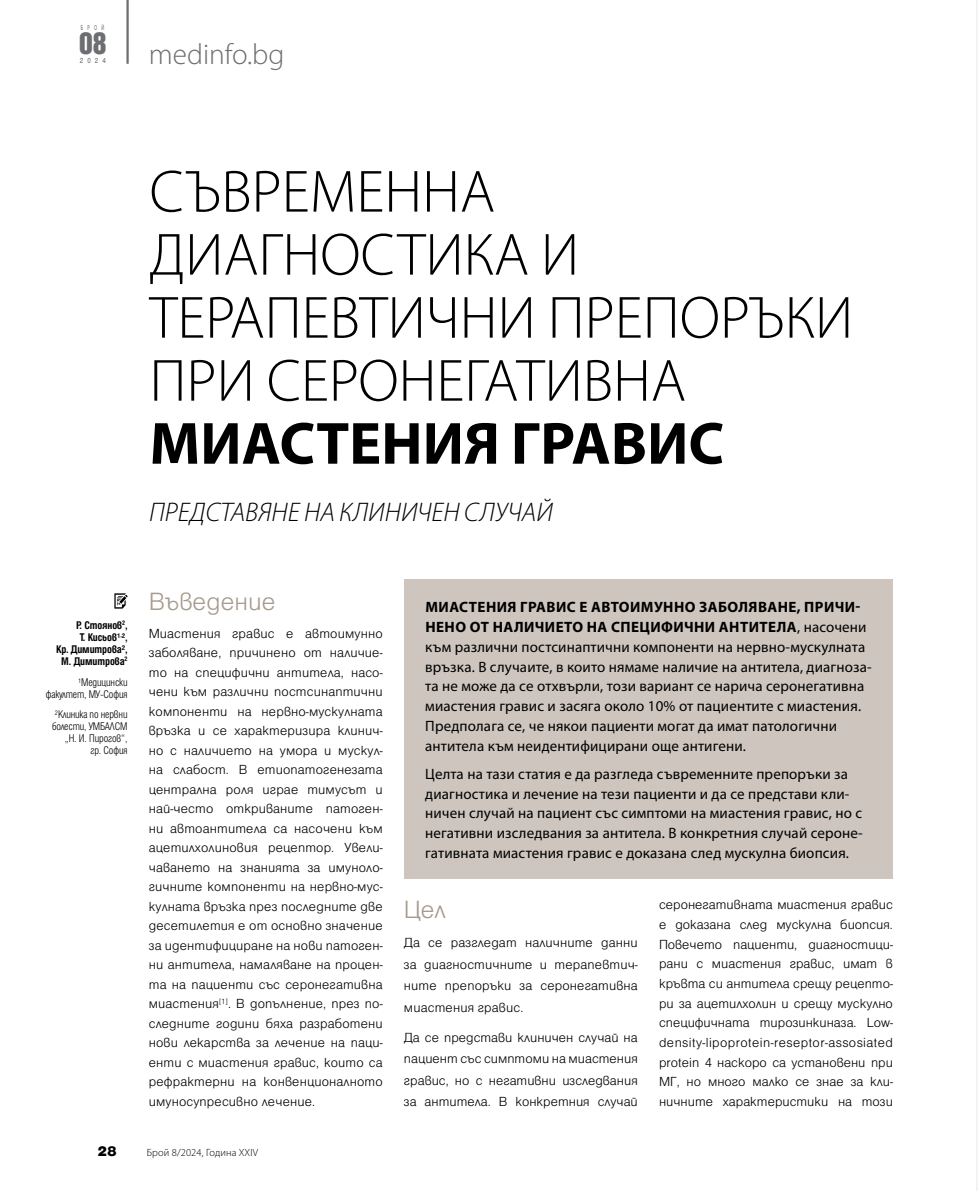
<style>
.page{position:relative;width:978px;height:1191px;background:#fff}
.page>*{position:absolute;margin:0;border:0;box-sizing:border-box;transform-origin:0 0}
.t1{font:300 60px/63px "Myriad Pro";color:#000}
.t2{font:700 60px "Myriad Pro";color:#000}
.t3{font:300 29.25px "Myriad Pro";color:#6d6e71}
.t4{font:700 27.45px "Iskar";color:#6d6e71}
.t5{font:italic 300 27px "Myriad Pro";color:#000}
.t6{font:300 27px "Helen Pro";color:#a79b8f}
.t7{font:15px/19.6px "Myriad Pro";letter-spacing:.01em;color:#000}
.t8{font:900 15px "Helen Pro";color:#000}
.t9{font:300 14.25px/19.5px "Helen Pro";letter-spacing:.005em;color:#000;text-align:justify}
.t10{font:300 condensed 12px/12px "Helen Pro";letter-spacing:-.01em;color:#000;text-align:right}
.t11{font:700 condensed 12px/12px "Helen Pro";letter-spacing:-.01em;color:#000;text-align:right}
.t12{font:300 10.5px "Myriad Pro";letter-spacing:.01em;color:#000}
.t13{font:7.95px "Helen Pro";color:#6d6e71;scale:.87 1}
.t14{font:7.5px "Helen Pro";color:#6d6e71;scale:.57 1}
.s1{font-weight:700}
</style>
<div class="page">
<hr style="left:977px;top:0;width:1px;height:1191px;background:#e6e7e8">
<hr style="left:126px;top:0;width:3px;height:64px;background:#6d6e71">
<svg style="left:114px;top:593px;width:14px;height:15px"></svg>
<div style="left:404px;top:580px;width:489px;height:299px;background:#cdc5be"></div>
<p class="t14" style="left:81px;top:24px;width:43px">БРОЙ</p>
<p class="t13" style="left:80px;top:56px;width:31px">2024</p>
<h3 class="t4" style="left:79px;top:27px;width:29px">08</h3>
<h2 class="t3" style="left:149px;top:36px;width:137px">medinfo.bg</h2>
<h1 class="t1" style="left:149px;top:159px;width:705px">СЪВРЕМЕННА<br>ДИАГНОСТИКА И<br>ТЕРАПЕВТИЧНИ ПРЕПОРЪКИ<br>ПРИ СЕРОНЕГАТИВНА</h1>
<h1 class="t2" style="left:149px;top:404px;width:576px">МИАСТЕНИЯ ГРАВИС</h1>
<h3 class="t5" style="left:149px;top:496px;width:405px">ПРЕДСТАВЯНЕ НА КЛИНИЧЕН СЛУЧАЙ</h3>
<p class="t11" style="left:56px;top:619px;width:73px">Р. Стоянов<sup>2</sup>,<br>Т. Кисьов¹<sup>,</sup>²,<br>Кр. Димитрова²,<br>М. Димитрова<sup>2</sup></p>
<p class="t10" style="left:46px;top:676px;width:83px">¹Медицински факултет, МУ-София</p>
<p class="t10" style="left:52px;top:708px;width:77px">²Клиника по нервни болести, УМБАЛСМ „Н. И. Пирогов“, гр. София</p>
<h3 class="t6" style="left:149px;top:587px;width:128px">Въведение</h3>
<p class="t9" style="left:149px;top:623px;width:235px">Миастения гравис е автоимунно заболяване, причинено от наличие&shy;то на специфични антитела, насо&shy;чени към различни постсинаптични компоненти на нервно-мускулната връзка и се характеризира клинич&shy;но с наличието на умора и мускул&shy;на слабост. В етиопатогенезата централна роля играе тимусът и най-често откриваните патоген&shy;ни автоантитела са насочени към ацетилхолиновия рецептор. Увели&shy;чаването на знанията за имуноло&shy;гичните компоненти на нервно-мус&shy;кулната връзка през последните две десетилетия е от основно значение за идентифициране на нови патоген&shy;ни антитела, намаляване на процен&shy;та на пациенти със серонегативна миастения<sup>[1]</sup>. В допълнение, през по&shy;следните години бяха разработени нови лекарства за лечение на паци&shy;енти с миастения гравис, които са рефрактерни на конвенционалното имуносупресивно лечение.</p>
<p class="t7" style="left:425px;top:597px;width:448px"><span class="s1">МИАСТЕНИЯ ГРАВИС Е АВТОИМУННО ЗАБОЛЯВАНЕ, ПРИЧИ-НЕНО ОТ НАЛИЧИЕТО НА СПЕЦИФИЧНИ АНТИТЕЛА</span>, насочени към различни постсинаптични компоненти на нервно-мускулната връзка. В случаите, в които нямаме наличие на антитела, диагноза&shy;та не може да се отхвърли, този вариант се нарича серонегативна миастения гравис и засяга около 10% от пациентите с миастения.<br>Предполага се, че някои пациенти могат да имат патологични антитела към неидентифицирани още антигени.</p>
<p class="t7" style="left:425px;top:763px;width:439px">Целта на тази статия е да разгледа съвременните препоръки за диагностика и лечение на тези пациенти и да се представи кли&shy;ничен случай на пациент със симптоми на миастения гравис, но с негативни изследвания за антитела. В конкретния случай сероне&shy;гативната миастения гравис е доказана след мускулна биопсия.</p>
<h3 class="t6" style="left:404px;top:895px;width:43px">Цел</h3>
<p class="t9" style="left:404px;top:932px;width:235px;line-height:21.5px">Да се разгледат наличните данни за диагностичните и терапевтич&shy;ните препоръки за серонегативна миастения гравис.</p>
<p class="t9" style="left:404px;top:1026px;width:235px;line-height:21.5px">Да се представи клиничен случай на пациент със симптоми на миастения гравис, но с негативни изследвания за антитела. В конкретния случай</p>
<p class="t9" style="left:659px;top:895px;width:235px">серонегативната миастения гравис е доказана след мускулна биопсия.<br>Повечето пациенти, диагностици&shy;рани с миастения гравис, имат в кръвта си антитела срещу рецепто&shy;ри за ацетилхолин и срещу мускулно специфичната тирозинкиназа. Low&shy;density-lipoprotein-reseptor-assosiated protein 4 наскоро са установени при МГ, но много малко се знае за кли&shy;ничните характеристики на този</p>
<p class="t8" style="left:98px;top:1142px;width:21px">28</p>
<p class="t12" style="left:147px;top:1145px;width:113px">Брой 8/2024, Година XXIV</p>
</div>
